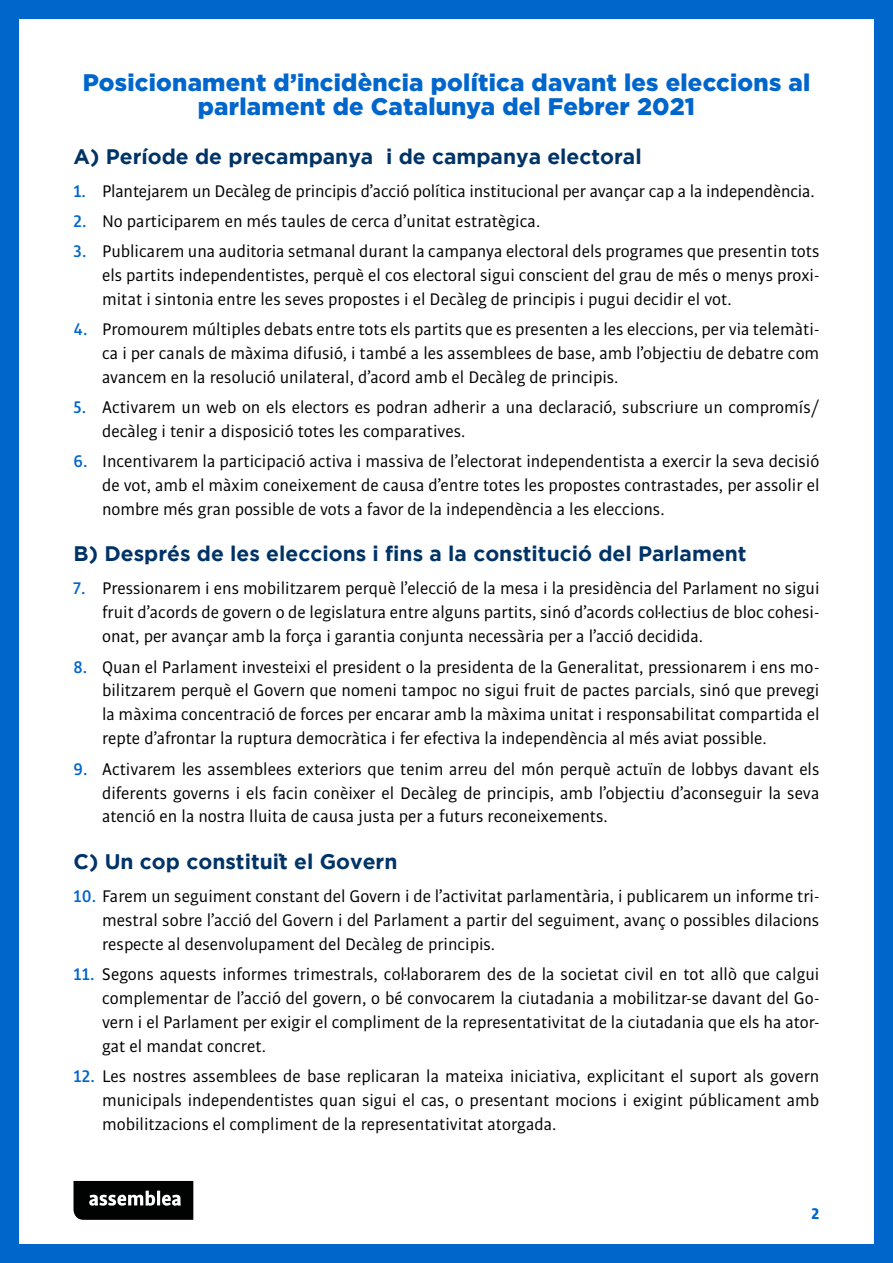
<style>
.page{position:relative;width:893px;height:1263px;background:#fff}
.page>*{position:absolute;margin:0;border:0;box-sizing:border-box;transform-origin:0 0}
.t1{font:900 24px/24px "Gotham";letter-spacing:.01em;color:#06c;text-align:center}
.t2{font:700 21px "Gotham";color:#036}
.t3{font:18px/24px "Bulo";color:#000;text-align:justify}
.t4{font:700 16.5px "Bulo";color:#06c}
.s1{font-weight:500;color:#06c}
</style>
<div class="page">
<div style="left:0;top:0;width:18px;height:1263px;background:#06c"></div>
<div style="left:875px;top:0;width:18px;height:1263px;background:#06c"></div>
<div style="left:0;top:0;width:893px;height:18px;background:#06c"></div>
<div style="left:0;top:1245px;width:893px;height:18px;background:#06c"></div>
<svg style="left:74px;top:1181px;width:119px;height:39px;background:#252626"></svg>
<h1 class="t1" style="left:83px;top:70px;width:729px">Posicionament d’incidència política davant les eleccions al parlament de Catalunya del Febrer 2021</h1>
<p class="t2" style="left:74px;top:145px;width:570px">A) Període de precampanya i de campanya electoral</p>
<p class="t3" style="left:74px;top:179px;width:743px"><span class="s1">1.</span> Plantejarem un Decàleg de principis d’acció política institucional per avançar cap a la independència.</p>
<p class="t3" style="left:74px;top:209px;width:468px"><span class="s1">2.</span> No participarem en més taules de cerca d’unitat estratègica.</p>
<p class="t3" style="left:102px;top:239px;width:719px;text-indent:-28px"><span class="s1">3.</span> Publicarem una auditoria setmanal durant la campanya electoral dels programes que presentin tots els partits independentistes, perquè el cos electoral sigui conscient del grau de més o menys proxi&shy;mitat i sintonia entre les seves propostes i el Decàleg de principis i pugui decidir el vot.</p>
<p class="t3" style="left:102px;top:317px;width:719px;text-indent:-28px"><span class="s1">4.</span> Promourem múltiples debats entre tots els partits que es presenten a les eleccions, per via telemàti&shy;ca i per canals de màxima difusió, i també a les assemblees de base, amb l’objectiu de debatre com avancem en la resolució unilateral, d’acord amb el Decàleg de principis.</p>
<p class="t3" style="left:102px;top:395px;width:719px;text-indent:-28px"><span class="s1">5.</span> Activarem un web on els electors es podran adherir a una declaració, subscriure un compromís/ decàleg i tenir a disposició totes les comparatives.</p>
<p class="t3" style="left:102px;top:449px;width:719px;text-indent:-28px"><span class="s1">6.</span> Incentivarem la participació activa i massiva de l’electorat independentista a exercir la seva decisió de vot, amb el màxim coneixement de causa d’entre totes les propostes contrastades, per assolir el nombre més gran possible de vots a favor de la independència a les eleccions.</p>
<p class="t2" style="left:74px;top:542px;width:675px">B) Després de les eleccions i fins a la constitució del Parlament</p>
<p class="t3" style="left:102px;top:576px;width:719px;text-indent:-28px"><span class="s1">7.</span> Pressionarem i ens mobilitzarem perquè l’elecció de la mesa i la presidència del Parlament no sigui fruit d’acords de govern o de legislatura entre alguns partits, sinó d’acords col·lectius de bloc cohesi&shy;onat, per avançar amb la força i garantia conjunta necessària per a l’acció decidida.</p>
<p class="t3" style="left:102px;top:654px;width:719px;text-indent:-28px"><span class="s1">8.</span> Quan el Parlament investeixi el president o la presidenta de la Generalitat, pressionarem i ens mo&shy;bilitzarem perquè el Govern que nomeni tampoc no sigui fruit de pactes parcials, sinó que prevegi la màxima concentració de forces per encarar amb la màxima unitat i responsabilitat compartida el repte d’afrontar la ruptura democràtica i fer efectiva la independència al més aviat possible.</p>
<p class="t3" style="left:102px;top:756px;width:719px;text-indent:-28px"><span class="s1">9.</span> Activarem les assemblees exteriors que tenim arreu del món perquè actuïn de lobbys davant els diferents governs i els facin conèixer el Decàleg de principis, amb l’objectiu d’aconseguir la seva atenció en la nostra lluita de causa justa per a futurs reconeixements.</p>
<p class="t2" style="left:74px;top:849px;width:325px">C) Un cop constituït el Govern</p>
<p class="t3" style="left:102px;top:883px;width:719px;text-indent:-28px"><span class="s1">10.</span> Farem un seguiment constant del Govern i de l’activitat parlamentària, i publicarem un informe tri&shy;mestral sobre l’acció del Govern i del Parlament a partir del seguiment, avanç o possibles dilacions respecte al desenvolupament del Decàleg de principis.</p>
<p class="t3" style="left:102px;top:961px;width:719px;text-indent:-28px"><span class="s1">11.</span> Segons aquests informes trimestrals, col·laborarem des de la societat civil en tot allò que calgui complementar de l’acció del govern, o bé convocarem la ciutadania a mobilitzar-se davant del Go&shy;vern i el Parlament per exigir el compliment de la representativitat de la ciutadania que els ha ator&shy;gat el mandat concret.</p>
<p class="t3" style="left:102px;top:1063px;width:719px;text-indent:-28px"><span class="s1">12.</span> Les nostres assemblees de base replicaran la mateixa iniciativa, explicitant el suport als govern municipals independentistes quan sigui el cas, o presentant mocions i exigint públicament amb mobilitzacions el compliment de la representativitat atorgada.</p>
<p class="t4" style="left:811px;top:1202px;width:9px">2</p>
</div>
